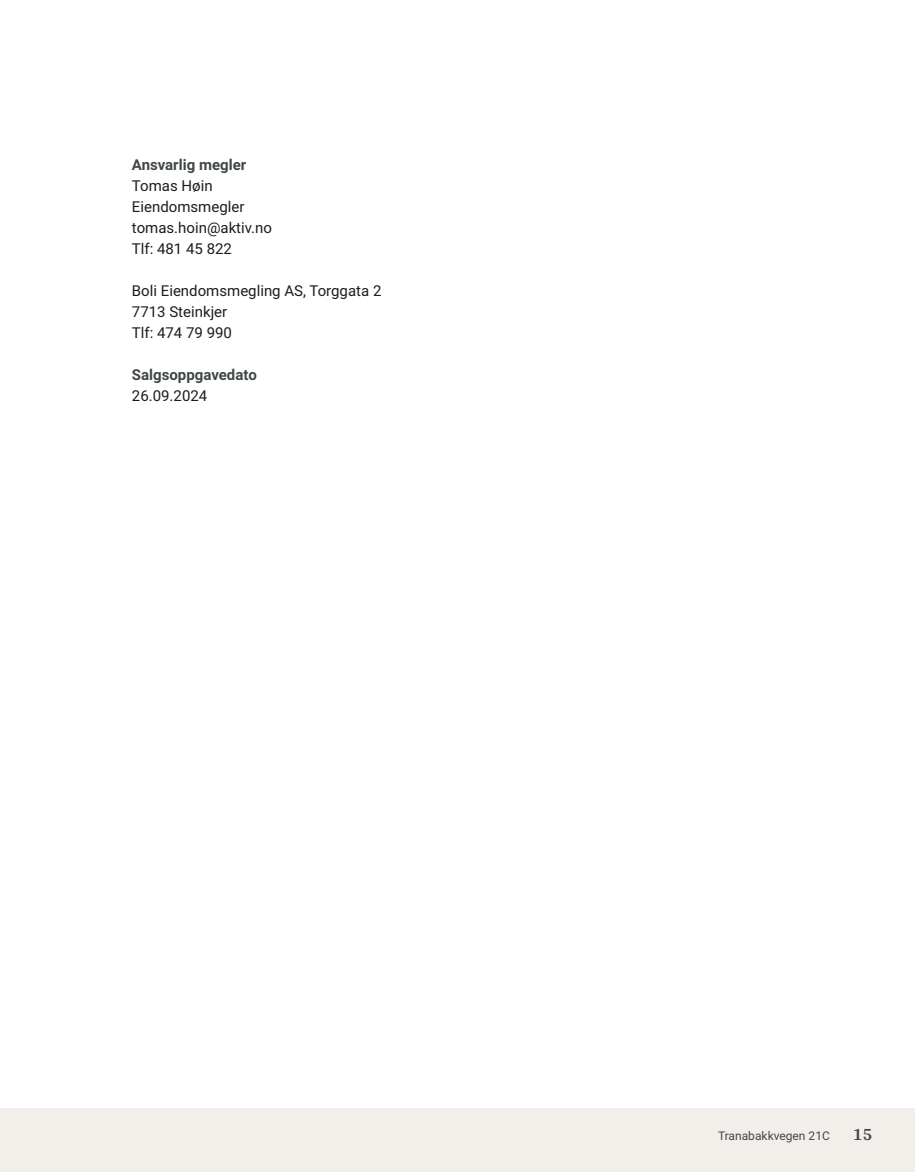
<style>
.page{position:relative;width:915px;height:1172px;background:#fff}
.page>*{position:absolute;margin:0;border:0;box-sizing:border-box;transform-origin:0 0}
.t1{font:700 18px "Arya";color:#414749}
.t2{font:15px/21px "Roboto Vitec";color:#1d1d1b}
.t3{font:700 15px "Roboto Vitec";color:#414749}
.t4{font:12px "Roboto Vitec";color:#414749}
</style>
<div class="page">
<div style="left:0;top:1108px;width:914px;height:64px;background:#f2eeea"></div>
<p class="t3" style="left:132px;top:154px;width:116px">Ansvarlig megler</p>
<p class="t2" style="left:132px;top:174px;width:142px">Tomas Høin<br>Eiendomsmegler tomas.hoin@aktiv.no<br>Tlf: 481 45 822</p>
<p class="t2" style="left:132px;top:279px;width:251px">Boli Eiendomsmegling AS, Torggata 2<br>7713 Steinkjer<br>Tlf: 474 79 990</p>
<p class="t3" style="left:132px;top:364px;width:126px">Salgsoppgavedato</p>
<p class="t2" style="left:132px;top:384px;width:77px">26.09.2024</p>
<p class="t4" style="left:717px;top:1127px;width:113px">Tranabakkvegen 21C</p>
<p class="t1" style="left:852px;top:1123px;width:21px">15</p>
</div>
